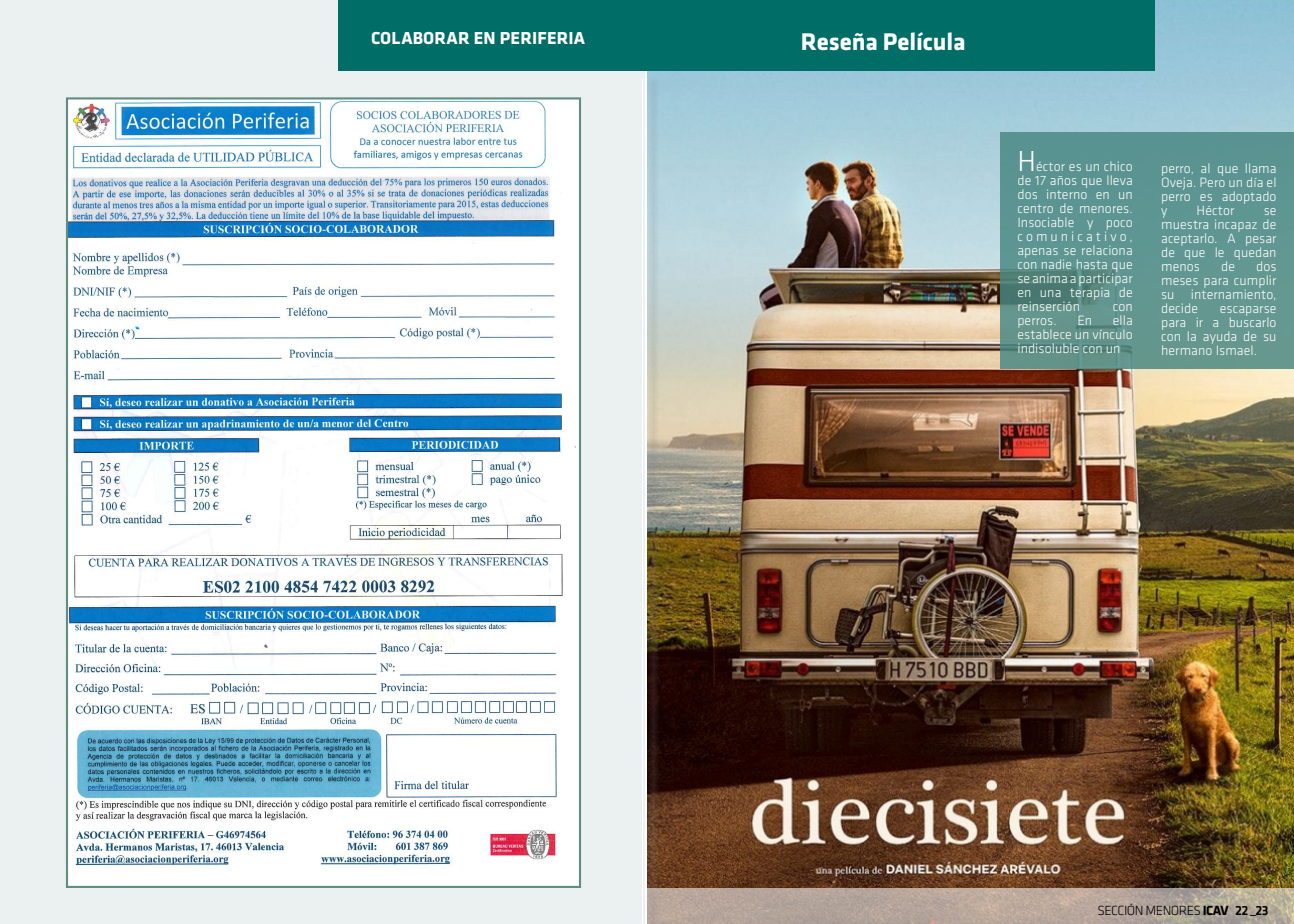
<style>
.page{position:relative;width:1294px;height:924px;background:#fff}
.page>*{position:absolute;margin:0;border:0;box-sizing:border-box;transform-origin:0 0}
.t1{font:700 25px "Klavika";letter-spacing:-.005em;color:#fff}
.t2{font:700 18px "Klavika";letter-spacing:.01em;color:#fff}
.t3{font:300 14px/14px "Klavika";letter-spacing:.005em;color:#fff;text-align:justify}
.t4{font:300 13.8px "Klavika";letter-spacing:-.04em;color:#000}
.s1{font-size:30px}
.s2{font-weight:700}
.s3{font-weight:500}
</style>
<div class="page">
<div style="left:0;top:0;width:645px;height:924px;background:#ebf1f1"></div>
<img style="left:647px;top:0;width:647px;height:888px">
<div style="left:338px;top:0;width:817px;height:71px;background:#006d67"></div>
<svg style="left:659px;top:888px;width:635px;height:36px;fill:#b6a69a"></svg>
<svg style="left:647px;top:75px;width:12px;height:849px"></svg>
<hr style="left:642px;top:79px;width:1px;height:845px;background:#fff">
<svg style="left:1001px;top:132px;width:293px;height:237px;fill:#5e9591"></svg>
<img style="left:69px;top:100px;width:509px;height:785px">
<p class="t2" style="left:371px;top:29px;width:216px">COLABORAR EN PERIFERIA</p>
<h1 class="t1" style="left:801px;top:28px;width:166px">Reseña Película</h1>
<p class="t3" style="left:1017px;top:159px;width:117px"><span class="s1">H</span>éctor es un chico de 17 años que lleva dos interno en un centro de menores.<br>Insociable y poco comunicativo, apenas se relaciona con nadie hasta que se anima a participar en una terapia de reinserción</p>
<p class="t3" style="left:1113px;top:299px;width:21px">con</p>
<p class="t3" style="left:1017px;top:313px;width:117px;text-indent:95px">ella establece un vínculo indisoluble con un</p>
<p class="t3" style="left:1017px;top:313px;width:41px">perros.</p>
<p class="t3" style="left:1077px;top:313px;width:16px">En</p>
<p class="t3" style="left:1161px;top:161px;width:117px">perro, al que llama Oveja. Pero un día el perro es adoptado y</p>
<p class="t3" style="left:1197px;top:203px;width:39px">Héctor</p>
<p class="t3" style="left:1161px;top:203px;width:117px;text-indent:103px">se muestra incapaz de aceptarlo. A pesar de que le quedan menos</p>
<p class="t3" style="left:1161px;top:259px;width:117px;text-indent:95px">dos meses para cumplir su internamiento, decide</p>
<p class="t3" style="left:1221px;top:259px;width:15px">de</p>
<p class="t3" style="left:1161px;top:301px;width:117px;text-indent:59px">escaparse para ir a buscarlo con la ayuda de su hermano Ismael.</p>
<p class="t4" style="left:1098px;top:903px;width:173px">SECCIÓN MENORES <span class="s2">ICAV</span> <span class="s3">22 _23</span></p>
</div>
